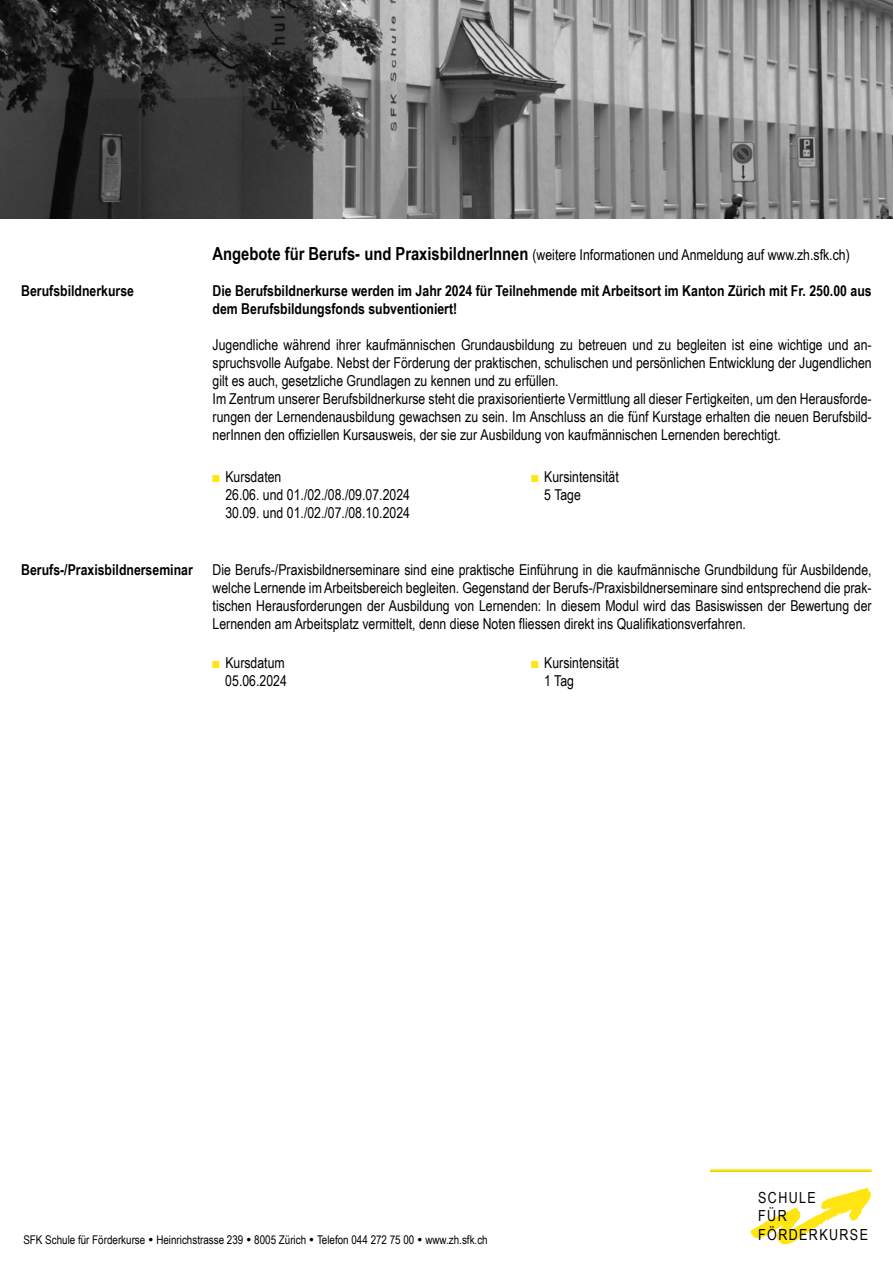
<style>
.page{position:relative;width:893px;height:1263px;background:#fff}
.page>*{position:absolute;margin:0;border:0;box-sizing:border-box;transform-origin:0 0}
.t1{font:15.3px/18.5px "Arial Narrow";letter-spacing:.09em;color:#000}
.t2{font:15px/18px "Arial Narrow";color:#000}
.t3{font:700 15px/18px "Arial Narrow";color:#000}
.t4{font:12px "Arial Narrow";color:#000}
.s1{font-weight:700;font-size:18px}
.s2{color:#ffe512}
</style>
<div class="page">
<img style="left:0;top:0;width:893px;height:218px">
<div style="left:710px;top:1169px;width:162px;height:3px;border:2px solid #ffe512"></div>
<svg style="left:751px;top:1188px;width:120px;height:56px"></svg>
<p class="t2" style="left:213px;top:246px;width:639px"><span class="s1">Angebote für Berufs- und PraxisbildnerInnen</span> (weitere Informationen und Anmeldung auf www.zh.sfk.ch)</p>
<p class="t3" style="left:21px;top:281px;width:114px">Berufsbildnerkurse</p>
<p class="t3" style="left:213px;top:281px;width:661px">Die Berufsbildnerkurse werden im Jahr 2024 für Teilnehmende mit Arbeitsort im Kanton Zürich mit Fr. 250.00 aus dem Berufsbildungsfonds subventioniert!</p>
<p class="t2" style="left:213px;top:336px;width:661px">Jugendliche während ihrer kaufmännischen Grundausbildung zu betreuen und zu begleiten ist eine wichtige und an&shy;spruchsvolle Aufgabe. Nebst der Förderung der praktischen, schulischen und persönlichen Entwicklung der Jugendlichen gilt es auch, gesetzliche Grundlagen zu kennen und zu erfüllen.<br>Im Zentrum unserer Berufsbildnerkurse steht die praxisorientierte Vermittlung all dieser Fertigkeiten, um den Herausforde&shy;rungen der Lernendenausbildung gewachsen zu sein. Im Anschluss an die fünf Kurstage erhalten die neuen Berufsbild&shy;nerInnen den offiziellen Kursausweis, der sie zur Ausbildung von kaufmännischen Lernenden berechtigt.</p>
<p class="t2" style="left:213px;top:468px;width:70px"><span class="s2">■</span> Kursdaten</p>
<p class="t2" style="left:531px;top:468px;width:89px"><span class="s2">■</span> Kursintensität</p>
<p class="t2" style="left:225px;top:486px;width:186px">26.06. und 01./02./08./09.07.2024</p>
<p class="t2" style="left:544px;top:486px;width:38px">5 Tage</p>
<p class="t2" style="left:225px;top:504px;width:186px">30.09. und 01./02./07./08.10.2024</p>
<p class="t3" style="left:21px;top:560px;width:173px">Berufs-/Praxisbildnerseminar</p>
<p class="t2" style="left:213px;top:561px;width:661px;text-align:justify">Die Berufs-/Praxisbildnerseminare sind eine praktische Einführung in die kaufmännische Grundbildung für Ausbildende, welche Lernende im Arbeitsbereich begleiten. Gegenstand der Berufs-/Praxisbildnerseminare sind entsprechend die prak&shy;tischen Herausforderungen der Ausbildung von Lernenden: In diesem Modul wird das Basiswissen der Bewertung der Lernenden am Arbeitsplatz vermittelt, denn diese Noten fliessen direkt ins Qualifikationsverfahren.</p>
<p class="t2" style="left:213px;top:654px;width:74px"><span class="s2">■</span> Kursdatum</p>
<p class="t2" style="left:531px;top:654px;width:89px"><span class="s2">■</span> Kursintensität</p>
<p class="t2" style="left:225px;top:672px;width:63px">05.06.2024</p>
<p class="t2" style="left:544px;top:672px;width:31px">1 Tag</p>
<p class="t4" style="left:23px;top:1231px;width:466px">SFK Schule für Förderkurse • Heinrichstrasse 239 • 8005 Zürich • Telefon 044 272 75 00 • www.zh.sfk.ch</p>
<p class="t1" style="left:758px;top:1187px;width:111px">SCHULE<br>FÜR<br>FÖRDERKURSE</p>
</div>
